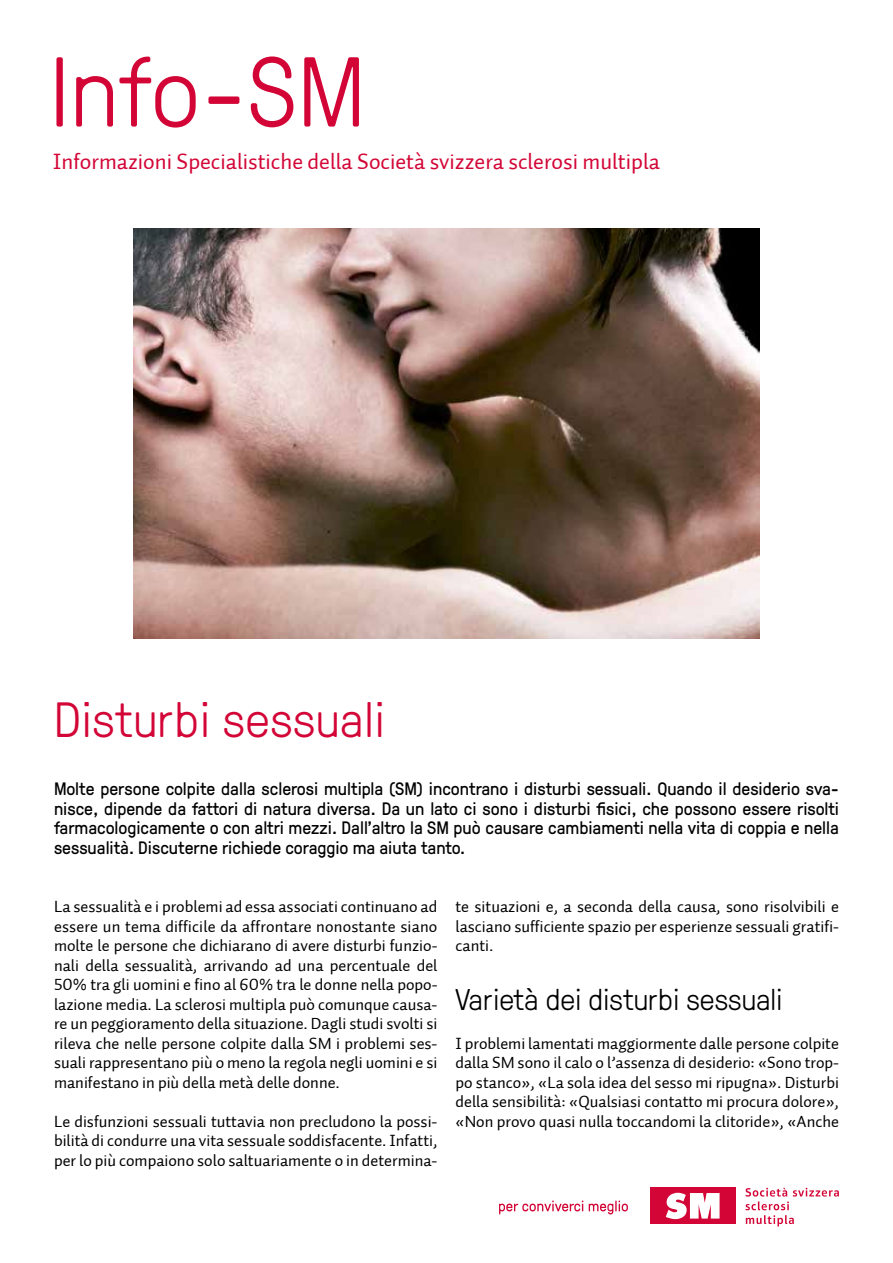
<style>
.page{position:relative;width:893px;height:1263px;background:#fff}
.page>*{position:absolute;margin:0;border:0;box-sizing:border-box;transform-origin:0 0}
.t1{font:300 99px "GT Pressura";letter-spacing:.01em;color:#d30536}
.t2{font:300 49.5px "GT Pressura";letter-spacing:.01em;color:#d30536}
.t3{font:300 30px "GT Pressura";color:#000}
.t4{font:22.5px "Auto 2 Regular LF";color:#d30536}
.t5{font:18px/19.5px "GT Pressura";color:#000;text-align:justify}
.t6{font:16.5px/19.5px "Auto 2 Regular LF";color:#000;text-align:justify}
</style>
<div class="page">
<div style="left:650px;top:1188px;width:86px;height:36px;background:#d30536"></div>
<svg style="left:666px;top:1193px;width:54px;height:26px"></svg>
<svg style="left:745px;top:1188px;width:94px;height:38px"></svg>
<svg style="left:499px;top:1201px;width:84px;height:13px"></svg>
<svg style="left:589px;top:1201px;width:39px;height:13px"></svg>
<img style="left:134px;top:228px;width:625px;height:410px">
<h1 class="t1" style="left:50px;top:21px;width:317px">Info-SM</h1>
<h3 class="t4" style="left:53px;top:147px;width:609px">Informazioni Specialistiche della Società svizzera sclerosi multipla</h3>
<h2 class="t2" style="left:54px;top:684px;width:332px">Disturbi sessuali</h2>
<p class="t5" style="left:54px;top:778px;width:787px">Molte persone colpite dalla sclerosi multipla (SM) incontrano i disturbi sessuali. Quando il desiderio sva&shy;nisce, dipende da fattori di natura diversa. Da un lato ci sono i disturbi fisici, che possono essere risolti farmacologicamente o con altri mezzi. Dall’altro la SM può causare cambiamenti nella vita di coppia e nella sessualità. Discuterne richiede coraggio ma aiuta tanto.</p>
<p class="t6" style="left:54px;top:897px;width:385px">La sessualità e i problemi ad essa associati continuano ad essere un tema difficile da affrontare nonostante siano molte le persone che dichiarano di avere disturbi funzio&shy;nali della sessualità, arrivando ad una percentuale del 50% tra gli uomini e fino al 60% tra le donne nella popo&shy;lazione media. La sclerosi multipla può comunque causa&shy;re un peggioramento della situazione. Dagli studi svolti si rileva che nelle persone colpite dalla SM i problemi ses&shy;suali rappresentano più o meno la regola negli uomini e si manifestano in più della metà delle donne.</p>
<p class="t6" style="left:54px;top:1111px;width:385px">Le disfunzioni sessuali tuttavia non precludono la possi&shy;bilità di condurre una vita sessuale soddisfacente. Infatti, per lo più compaiono solo saltuariamente o in determina-</p>
<p class="t6" style="left:455px;top:897px;width:385px">te situazioni e, a seconda della causa, sono risolvibili e lasciano sufficiente spazio per esperienze sessuali gratifi&shy;canti.</p>
<h3 class="t3" style="left:455px;top:978px;width:329px">Varietà dei disturbi sessuali</h3>
<p class="t6" style="left:455px;top:1033px;width:385px">I problemi lamentati maggiormente dalle persone colpite dalla SM sono il calo o l’assenza di desiderio: «Sono trop&shy;po stanco», «La sola idea del sesso mi ripugna». Disturbi della sensibilità: «Qualsiasi contatto mi procura dolore», «Non provo quasi nulla toccandomi la clitoride», «Anche</p>
</div>
